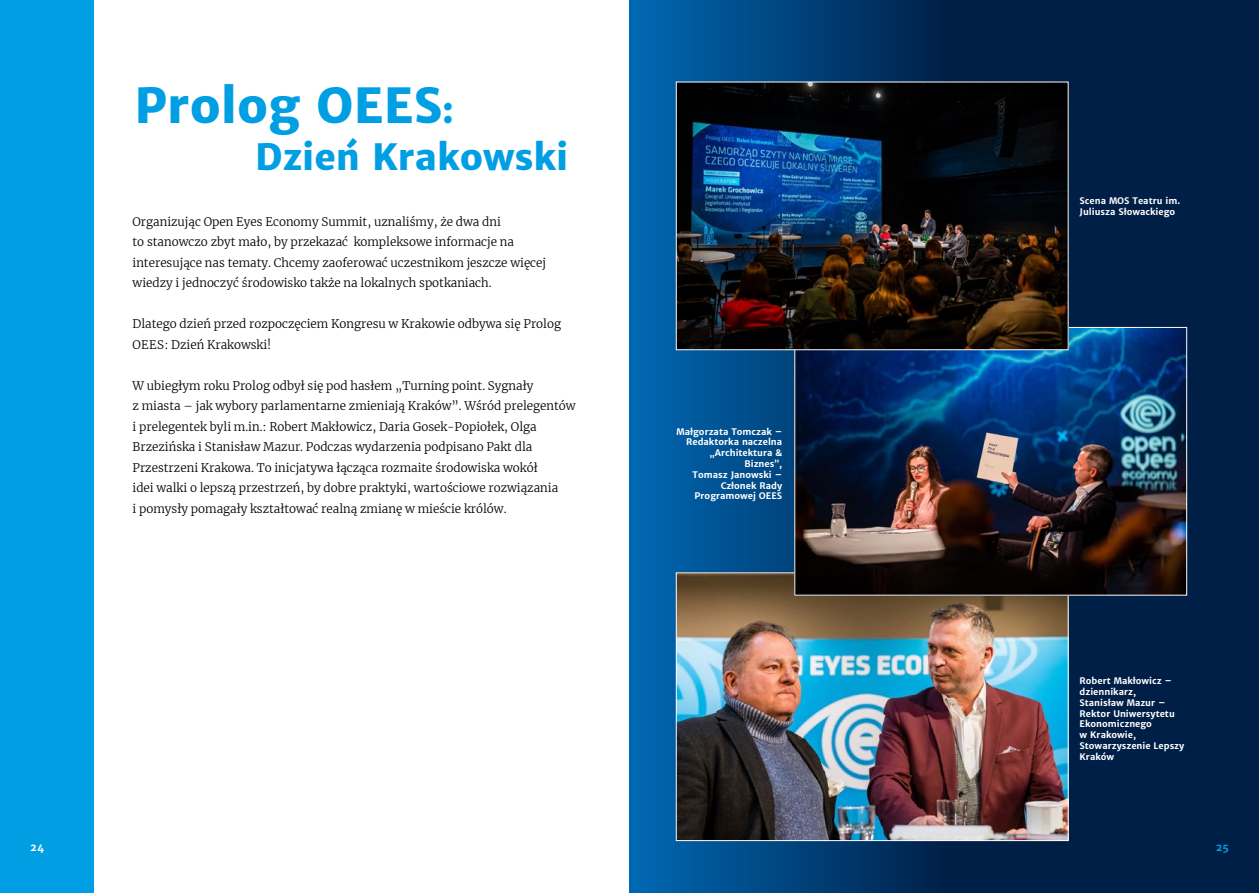
<style>
.page{position:relative;width:1259px;height:893px;background:#fff}
.page>*{position:absolute;margin:0;border:0;box-sizing:border-box;transform-origin:0 0}
.t1{font:800 48px "Merriweather Sans";color:#009fe3}
.t2{font:800 36px "Merriweather Sans";color:#009fe3}
.t3{font:300 11.7px/20.5px "Merriweather";color:#000}
.t4{font:700 10.2px "Merriweather Sans";color:#fff}
.t5{font:700 10.2px "Merriweather Sans";color:#009fe3}
.t6{font:700 9px/10.8px "Merriweather Sans";color:#fff}
.s1{font-size:36px}
</style>
<div class="page">
<svg style="left:629px;top:0;width:630px;height:893px;background:#023465"></svg>
<img style="left:678px;top:574px;width:388px;height:265px">
<div style="left:0;top:0;width:94px;height:893px;background:#009fe3"></div>
<img style="left:796px;top:329px;width:389px;height:264px">
<img style="left:678px;top:84px;width:388px;height:264px">
<h1 class="t1" style="left:134px;top:76px;width:321px">Prolog OEES<span class="s1">:</span></h1>
<h2 class="t2" style="left:255px;top:135px;width:314px">Dzień Krakowski</h2>
<p class="t3" style="left:133px;top:211px;width:415px">Organizując Open Eyes Economy Summit, uznaliśmy, że dwa dni<br>to stanowczo zbyt mało, by przekazać kompleksowe informacje na interesujące nas tematy. Chcemy zaoferować uczestnikom jeszcze więcej wiedzy i jednoczyć środowisko także na lokalnych spotkaniach.</p>
<p class="t3" style="left:133px;top:313px;width:430px">Dlatego dzień przed rozpoczęciem Kongresu w Krakowie odbywa się Prolog<br>OEES: Dzień Krakowski!</p>
<p class="t3" style="left:133px;top:375px;width:445px">W ubiegłym roku Prolog odbył się pod hasłem „Turning point. Sygnały<br>z miasta – jak wybory parlamentarne zmieniają Kraków”. Wśród prelegentów i prelegentek byli m.in.: Robert Makłowicz, Daria Gosek-Popiołek, Olga Brzezińska i Stanisław Mazur. Podczas wydarzenia podpisano Pakt dla Przestrzeni Krakowa. To inicjatywa łącząca rozmaite środowiska wokół<br>idei walki o lepszą przestrzeń, by dobre praktyki, wartościowe rozwiązania<br>i pomysły pomagały kształtować realną zmianę w mieście królów.</p>
<p class="t6" style="left:676px;top:426px;width:107px;text-align:right">Małgorzata Tomczak –<br>Redaktorka naczelna „Architektura &amp;<br>Biznes”,<br>Tomasz Janowski –<br>Członek Rady<br>Programowej OEES</p>
<p class="t6" style="left:1079px;top:195px;width:102px">Scena MOS Teatru im.<br>Juliusza Słowackiego</p>
<p class="t6" style="left:1079px;top:676px;width:106px">Robert Makłowicz – dziennikarz,<br>Stanisław Mazur –<br>Rektor Uniwersytetu<br>Ekonomicznego<br>w Krakowie,<br>Stowarzyszenie Lepszy<br>Kraków</p>
<p class="t4" style="left:30px;top:841px;width:15px">24</p>
<p class="t5" style="left:1215px;top:841px;width:15px">25</p>
</div>
